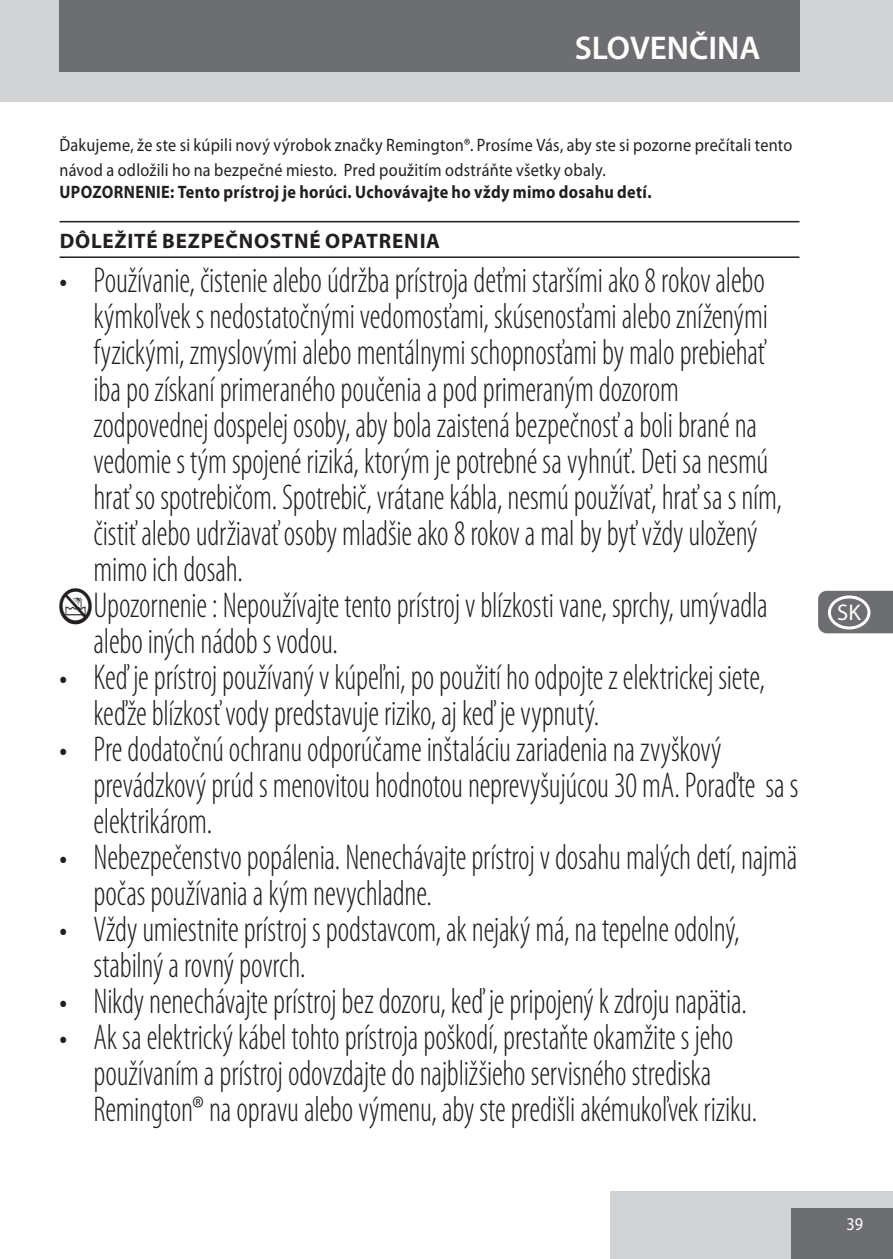
<style>
.page{position:relative;width:893px;height:1259px;background:#fff}
.page>*{position:absolute;margin:0;border:0;box-sizing:border-box;transform-origin:0 0}
.t1{font:300 condensed 36px/36px "Myriad Pro";letter-spacing:-.005em;color:#231f20;scale:.9 1}
.t2{font:600 33px "Myriad Pro";color:#fff}
.t3{font:22.8px "Myriad Pro";color:#fff}
.t4{font:700 21px "Myriad Pro";letter-spacing:.035em;color:#231f20}
.t5{font:18px/24.9px "Myriad Pro";letter-spacing:.015em;color:#231f20;scale:.9 1}
.t6{font:700 18px "Myriad Pro";letter-spacing:.02em;color:#231f20;scale:.9 1}
.t7{font:18px "Myriad Pro";color:#fff;scale:.9 1}
.s1{font-family:"Myriad IS Otext";font-weight:400;font-stretch:normal}
</style>
<div class="page">
<div style="left:611px;top:1191px;width:282px;height:68px;background:#d1d2d4"></div>
<div style="left:791px;top:1208px;width:102px;height:51px;background:#6d6e71"></div>
<div style="left:0;top:0;width:893px;height:102px;background:#d1d2d4"></div>
<div style="left:59px;top:0;width:740px;height:72px;background:#6d6e71"></div>
<hr style="left:60px;top:221px;width:739px;height:1px;background:#231f20">
<hr style="left:60px;top:256px;width:739px;height:2px;background:#231f20">
<svg style="left:818px;top:591px;width:75px;height:42px;background:#757678"></svg>
<div style="left:828px;top:128px;width:42px;height:34px;border:3px solid #fff;border-radius:50%"></div>
<div style="left:828px;top:170px;width:42px;height:34px;border:3px solid #fff;border-radius:50%"></div>
<div style="left:828px;top:213px;width:42px;height:34px;border:3px solid #fff;border-radius:50%"></div>
<div style="left:828px;top:255px;width:42px;height:34px;border:3px solid #fff;border-radius:50%"></div>
<div style="left:828px;top:298px;width:42px;height:34px;border:3px solid #fff;border-radius:50%"></div>
<div style="left:828px;top:340px;width:42px;height:34px;border:3px solid #fff;border-radius:50%"></div>
<div style="left:828px;top:383px;width:42px;height:34px;border:3px solid #fff;border-radius:50%"></div>
<div style="left:828px;top:425px;width:42px;height:34px;border:3px solid #fff;border-radius:50%"></div>
<div style="left:828px;top:468px;width:42px;height:34px;border:3px solid #fff;border-radius:50%"></div>
<div style="left:828px;top:510px;width:42px;height:34px;border:3px solid #fff;border-radius:50%"></div>
<div style="left:828px;top:553px;width:42px;height:34px;border:3px solid #fff;border-radius:50%"></div>
<div style="left:828px;top:595px;width:42px;height:34px;border:3px solid #fff;border-radius:50%"></div>
<div style="left:828px;top:638px;width:42px;height:34px;border:3px solid #fff;border-radius:50%"></div>
<div style="left:828px;top:680px;width:42px;height:34px;border:3px solid #fff;border-radius:50%"></div>
<div style="left:828px;top:723px;width:42px;height:34px;border:3px solid #fff;border-radius:50%"></div>
<div style="left:828px;top:765px;width:42px;height:34px;border:3px solid #fff;border-radius:50%"></div>
<div style="left:828px;top:808px;width:42px;height:34px;border:3px solid #fff;border-radius:50%"></div>
<div style="left:828px;top:850px;width:42px;height:34px;border:3px solid #fff;border-radius:50%"></div>
<div style="left:828px;top:893px;width:42px;height:34px;border:3px solid #fff;border-radius:50%"></div>
<div style="left:828px;top:935px;width:42px;height:34px;border:3px solid #fff;border-radius:50%"></div>
<div style="left:828px;top:978px;width:42px;height:34px;border:3px solid #fff;border-radius:50%"></div>
<div style="left:828px;top:1020px;width:42px;height:34px;border:3px solid #fff;border-radius:50%"></div>
<div style="left:828px;top:1063px;width:42px;height:34px;border:3px solid #fff;border-radius:50%"></div>
<div style="left:828px;top:1106px;width:42px;height:34px;border:3px solid #fff;border-radius:50%"></div>
<div style="left:828px;top:1148px;width:42px;height:34px;border:3px solid #fff;border-radius:50%"></div>
<p class="t2" style="left:575px;top:31px;width:187px">SLOVENČINA</p>
<p class="t5" style="left:60px;top:133px;width:816px">Ďakujeme, že ste si kúpili nový výrobok značky Remington®. Prosíme Vás, aby ste si pozorne prečítali tento návod a odložili ho na bezpečné miesto. Pred použitím odstráňte všetky obaly.</p>
<p class="t6" style="left:60px;top:182px;width:659px">UPOZORNENIE: Tento prístroj je horúci. Uchovávajte ho vždy mimo dosahu detí.</p>
<p class="t4" style="left:60px;top:229px;width:382px">DÔLEŽITÉ BEZPEČNOSTNÉ OPATRENIA</p>
<p class="t1" style="left:60px;top:264px;width:785px">• Používanie, čistenie alebo údržba prístroja deťmi staršími ako 8 rokov alebo</p>
<p class="t1" style="left:94px;top:300px;width:751px">kýmkoľvek s nedostatočnými vedomosťami, skúsenosťami alebo zníženými</p>
<p class="t1" style="left:94px;top:336px;width:748px">fyzickými, zmyslovými alebo mentálnymi schopnosťami by malo prebiehať</p>
<p class="t1" style="left:94px;top:372px;width:652px">iba po získaní primeraného poučenia a pod primeraným dozorom</p>
<p class="t1" style="left:94px;top:408px;width:739px">zodpovednej dospelej osoby, aby bola zaistená bezpečnosť a boli brané na</p>
<p class="t1" style="left:94px;top:444px;width:751px">vedomie s tým spojené riziká, ktorým je potrebné sa vyhnúť. Deti sa nesmú</p>
<p class="t1" style="left:94px;top:480px;width:766px">hrať so spotrebičom. Spotrebič, vrátane kábla, nesmú používať, hrať sa s ním,</p>
<p class="t1" style="left:94px;top:516px;width:739px">čistiť alebo udržiavať osoby mladšie ako 8 rokov a mal by byť vždy uložený</p>
<p class="t1" style="left:94px;top:552px;width:168px">mimo ich dosah.</p>
<p class="t1" style="left:60px;top:588px;width:788px"><span class="s1">L</span> Upozornenie : Nepoužívajte tento prístroj v blízkosti vane, sprchy, umývadla</p>
<p class="t1" style="left:94px;top:624px;width:273px">alebo iných nádob s vodou.</p>
<p class="t1" style="left:94px;top:660px;width:747px;text-indent:-34px">• Keď je prístroj používaný v kúpeľni, po použití ho odpojte z elektrickej siete, keďže blízkosť vody predstavuje riziko, aj keď je vypnutý.</p>
<p class="t1" style="left:94px;top:732px;width:785px;text-indent:-34px">• Pre dodatočnú ochranu odporúčame inštaláciu zariadenia na zvyškový prevádzkový prúd s menovitou hodnotou neprevyšujúcou 30 mA. Poraďte sa s elektrikárom.</p>
<p class="t1" style="left:94px;top:840px;width:783px;text-indent:-34px">• Nebezpečenstvo popálenia. Nenechávajte prístroj v dosahu malých detí, najmä počas používania a kým nevychladne.</p>
<p class="t1" style="left:94px;top:912px;width:719px;text-indent:-34px">• Vždy umiestnite prístroj s podstavcom, ak nejaký má, na tepelne odolný, stabilný a rovný povrch.</p>
<p class="t1" style="left:60px;top:984px;width:765px">• Nikdy nenechávajte prístroj bez dozoru, keď je pripojený k zdroju napätia.</p>
<p class="t1" style="left:94px;top:1020px;width:739px;text-indent:-34px">• Ak sa elektrický kábel tohto prístroja poškodí, prestaňte okamžite s jeho používaním a prístroj odovzdajte do najbližšieho servisného strediska<br>Remington® na opravu alebo výmenu, aby ste predišli akémukoľvek riziku.</p>
<p class="t3" style="left:837px;top:600px;width:25px">SK</p>
<p class="t7" style="left:846px;top:1214px;width:20px">39</p>
</div>
